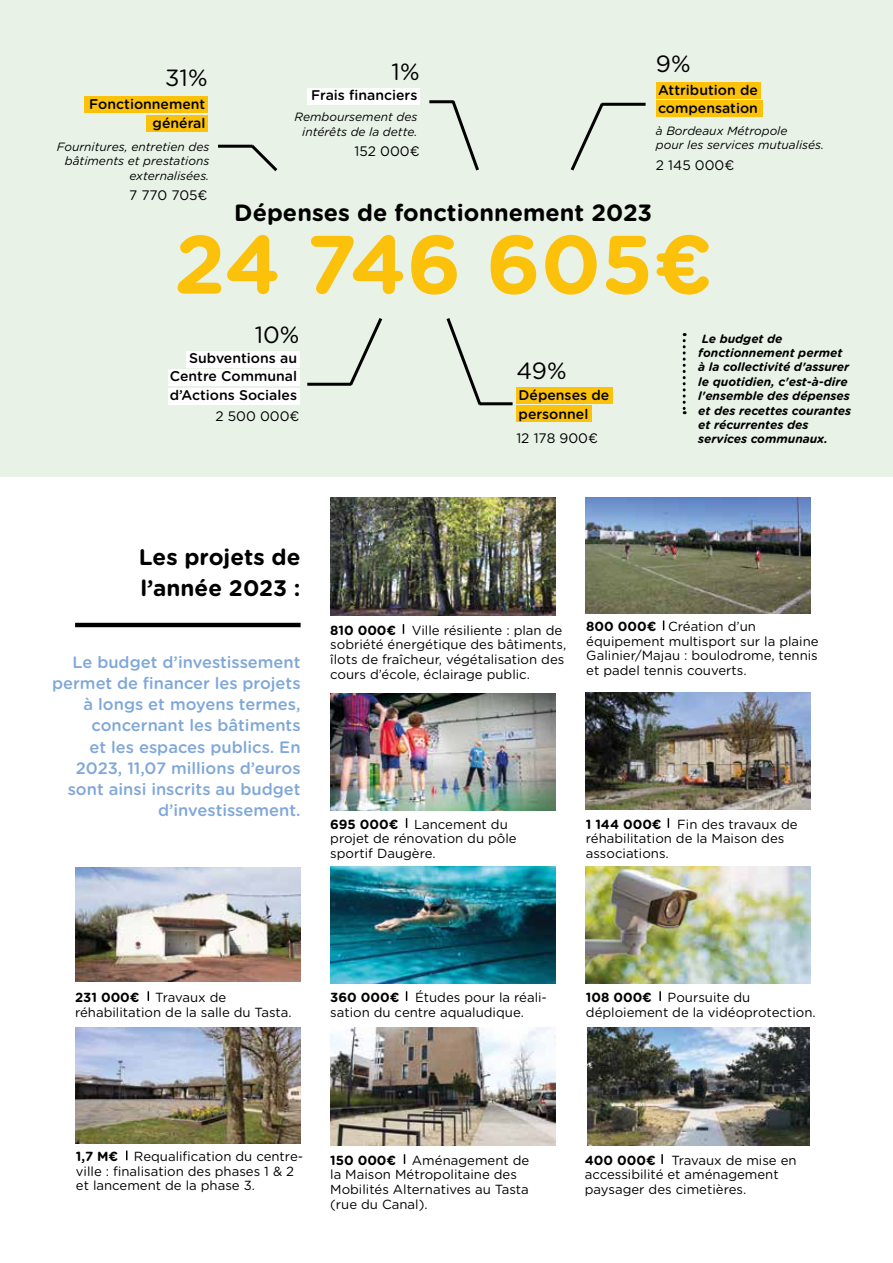
<style>
.page{position:relative;width:893px;height:1263px;background:#fff}
.page>*{position:absolute;margin:0;border:0;box-sizing:border-box;transform-origin:0 0}
.t1{font:700 82.5px "Gotham Rounded";color:#fcc10a}
.t2{font:700 23.55px "Gotham Rounded";color:#000}
.t3{font:23.4px "Gotham Rounded";color:#000}
.t4{font:700 22.5px/31.3px "Gotham Rounded";color:#000}
.t5{font:500 16.5px/21.3px "Gotham Rounded";color:#7fa7d9;text-align:right}
.t6{font:500 14.1px/18.8px "Gotham Rounded";color:#000}
.t7{font:13.8px "Gotham Rounded";color:#000}
.t8{font:13.2px/14.7px "Gotham Rounded";color:#000}
.t9{font:italic 700 12px/14.4px "Gotham Rounded";color:#000}
.t10{font:italic 12px/14.4px "Gotham Rounded";color:#000;text-align:right}
.s1{font-weight:700}
</style>
<div class="page">
<div style="left:1px;top:0;width:892px;height:476px;background:#e8f2e7"></div>
<div style="left:516px;top:387px;width:97px;height:16px;background:#fcc10a"></div>
<div style="left:516px;top:405px;width:76px;height:17px;background:#fcc10a"></div>
<svg style="left:446px;top:318px;width:38px;height:88px"></svg>
<hr style="left:479px;top:402px;width:34px;height:3px;background:#000">
<svg style="left:570px;top:102px;width:36px;height:69px"></svg>
<hr style="left:602px;top:103px;width:44px;height:3px;background:#000">
<div style="left:656px;top:82px;width:105px;height:16px;background:#fcc10a"></div>
<div style="left:656px;top:100px;width:106px;height:17px;background:#fcc10a"></div>
<svg style="left:449px;top:100px;width:30px;height:71px"></svg>
<hr style="left:429px;top:100px;width:25px;height:3px;background:#000">
<div style="left:307px;top:88px;width:113px;height:16px;background:#fff"></div>
<svg style="left:347px;top:318px;width:36px;height:68px"></svg>
<hr style="left:307px;top:383px;width:44px;height:3px;background:#000">
<div style="left:186px;top:351px;width:114px;height:16px;background:#fff"></div>
<div style="left:168px;top:369px;width:132px;height:17px;background:#fff"></div>
<div style="left:168px;top:388px;width:132px;height:16px;background:#fff"></div>
<svg style="left:248px;top:144px;width:30px;height:28px"></svg>
<hr style="left:218px;top:145px;width:35px;height:3px;background:#000">
<div style="left:84px;top:97px;width:124px;height:16px;background:#fcc10a"></div>
<div style="left:146px;top:115px;width:62px;height:17px;background:#fcc10a"></div>
<hr style="left:75px;top:623px;width:226px;height:4px;background:#000">
<img style="left:75px;top:867px;width:225px;height:115px">
<img style="left:586px;top:693px;width:225px;height:117px">
<img style="left:586px;top:867px;width:225px;height:117px">
<img style="left:587px;top:1027px;width:222px;height:118px">
<img style="left:330px;top:693px;width:225px;height:117px">
<img style="left:330px;top:867px;width:225px;height:117px">
<img style="left:330px;top:1027px;width:225px;height:118px">
<img style="left:586px;top:497px;width:225px;height:117px">
<img style="left:75px;top:1027px;width:225px;height:117px">
<img style="left:330px;top:497px;width:225px;height:119px">
<svg style="left:661px;top:1154px;width:2px;height:10px"></svg>
<svg style="left:659px;top:991px;width:2px;height:10px"></svg>
<svg style="left:683px;top:333px;width:3px;height:81px"></svg>
<h3 class="t3" style="left:165px;top:62px;width:44px">31%</h3>
<p class="t6" style="left:89px;top:94px;width:118px;text-align:right">Fonctionnement général</p>
<p class="t10" style="left:57px;top:139px;width:154px">Fournitures, entretien des bâtiments et prestations externalisées.</p>
<p class="t7" style="left:129px;top:186px;width:80px">7 770 705€</p>
<h3 class="t3" style="left:392px;top:56px;width:29px">1%</h3>
<p class="t6" style="left:311px;top:85px;width:108px">Frais financiers</p>
<p class="t10" style="left:294px;top:109px;width:124px">Remboursement des intérêts de la dette.</p>
<p class="t7" style="left:355px;top:142px;width:67px">152 000€</p>
<h3 class="t3" style="left:656px;top:48px;width:36px">9%</h3>
<p class="t6" style="left:658px;top:80px;width:101px">Attribution de compensation</p>
<p class="t10" style="left:656px;top:123px;width:170px;text-align:left">à Bordeaux Métropole<br>pour les services mutualisés.</p>
<p class="t7" style="left:656px;top:156px;width:80px">2 145 000€</p>
<h2 class="t2" style="left:234px;top:195px;width:419px">Dépenses de fonctionnement 2023</h2>
<h1 class="t1" style="left:174px;top:204px;width:540px">24 746 605€</h1>
<h3 class="t3" style="left:255px;top:319px;width:46px">10%</h3>
<p class="t6" style="left:170px;top:348px;width:129px;text-align:justify;text-indent:20px">Subventions au Centre Communal d’Actions Sociales</p>
<p class="t7" style="left:216px;top:407px;width:86px">2 500 000€</p>
<h3 class="t3" style="left:516px;top:354px;width:52px">49%</h3>
<p class="t6" style="left:519px;top:385px;width:92px">Dépenses de personnel</p>
<p class="t7" style="left:516px;top:429px;width:83px">12 178 900€</p>
<p class="t9" style="left:698px;top:331px;width:154px">Le budget de fonctionnement permet à la collectivité d'assurer le quotidien, c'est-à-dire l'ensemble des dépenses et des recettes courantes et récurrentes des services communaux.</p>
<h3 class="t4" style="left:139px;top:540px;width:163px">Les projets de l’année 2023 :</h3>
<p class="t5" style="left:52px;top:650px;width:250px">Le budget d’investissement permet de financer les projets à longs et moyens termes, concernant les bâtiments<br>et les espaces publics. En<br>2023, 11,07 millions d’euros sont ainsi inscrits au budget d’investissement.</p>
<p class="t8" style="left:330px;top:622px;width:238px"><span class="s1">810 000€</span> Ville résiliente : plan de sobriété énergétique des bâtiments, îlots de fraîcheur, végétalisation des cours d’école, éclairage public.</p>
<p class="t8" style="left:586px;top:618px;width:234px"><span class="s1">800 000€</span> Création d’un équipement multisport sur la plaine<br>Galinier/Majau : boulodrome, tennis et padel tennis couverts.</p>
<p class="t8" style="left:330px;top:816px;width:188px"><span class="s1">695 000€</span> Lancement du projet de rénovation du pôle sportif Daugère.</p>
<p class="t8" style="left:586px;top:816px;width:213px"><span class="s1">1 144 000€</span> Fin des travaux de réhabilitation de la Maison des associations.</p>
<p class="t8" style="left:330px;top:989px;width:218px"><span class="s1">360 000€</span> Études pour la réali&shy;sation du centre aqualudique.</p>
<p class="t8" style="left:75px;top:989px;width:218px"><span class="s1">231 000€</span> Travaux de réhabilitation de la salle du Tasta.</p>
<p class="t8" style="left:586px;top:989px;width:231px"><span class="s1">108 000€</span> Poursuite du déploiement de la vidéoprotection.</p>
<p class="t8" style="left:76px;top:1148px;width:229px"><span class="s1">1,7 M€</span> Requalification du centre&shy;ville : finalisation des phases 1 &amp; 2 et lancement de la phase 3.</p>
<p class="t8" style="left:330px;top:1152px;width:201px"><span class="s1">150 000€</span> Aménagement de la Maison Métropolitaine des<br>Mobilités Alternatives au Tasta (rue du Canal).</p>
<p class="t8" style="left:585px;top:1152px;width:213px"><span class="s1">400 000€</span> Travaux de mise en accessibilité et aménagement paysager des cimetières.</p>
</div>
